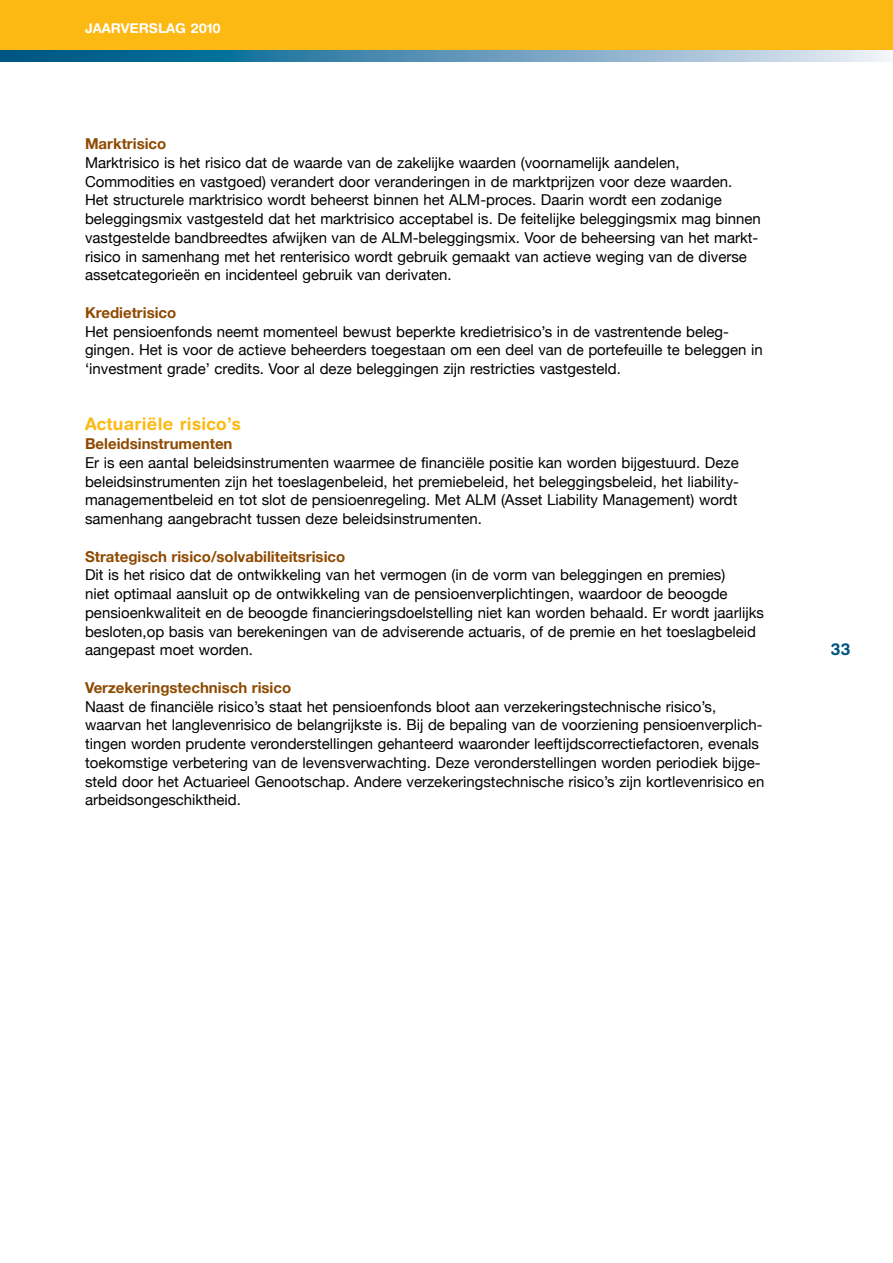
<style>
.page{position:relative;width:893px;height:1263px;background:#fff}
.page>*{position:absolute;margin:0;border:0;box-sizing:border-box;transform-origin:0 0}
.t1{font:700 17.25px "Helvetica Rounded";letter-spacing:.015em;color:#fdb913}
.t2{font:700 16.5px "Helvetica Rounded";color:#005581}
.t3{font:15px/18.8px "Helvetica Neue";color:#000}
.t4{font:700 15px "Helvetica Neue";color:#8f4a02}
.t5{font:700 13.5px "Helvetica Rounded";color:#fff}
</style>
<div class="page">
<div style="left:0;top:0;width:893px;height:61px;background:#fdb913"></div>
<svg style="left:0;top:50px;width:893px;height:12px;background:#6099b9"></svg>
<p class="t5" style="left:85px;top:20px;width:18px">JAAR</p>
<p class="t5" style="left:121px;top:20px;width:102px">VERSLAG 2010</p>
<p class="t4" style="left:85px;top:134px;width:83px">Marktrisico</p>
<p class="t3" style="left:85px;top:153px;width:677px">Marktrisico is het risico dat de waarde van de zakelijke waarden (voornamelijk aandelen, Commodities en vastgoed) verandert door veranderingen in de marktprijzen voor deze waarden.<br>Het structurele marktrisico wordt beheerst binnen het ALM-proces. Daarin wordt een zodanige beleggingsmix vastgesteld dat het marktrisico acceptabel is. De feitelijke beleggingsmix mag binnen vastgestelde bandbreedtes afwijken van de ALM-beleggingsmix. Voor de beheersing van het markt&shy;risico in samenhang met het renterisico wordt gebruik gemaakt van actieve weging van de diverse assetcategorieën en incidenteel gebruik van derivaten.</p>
<p class="t4" style="left:85px;top:303px;width:93px">Kredietrisico</p>
<p class="t3" style="left:85px;top:322px;width:679px">Het pensioenfonds neemt momenteel bewust beperkte kredietrisico’s in de vastrentende beleg&shy;gingen. Het is voor de actieve beheerders toegestaan om een deel van de portefeuille te beleggen in ‘investment grade’ credits. Voor al deze beleggingen zijn restricties vastgesteld.</p>
<p class="t1" style="left:85px;top:414px;width:158px">Actuariële risico’s</p>
<p class="t4" style="left:85px;top:434px;width:149px">Beleidsinstrumenten</p>
<p class="t3" style="left:85px;top:453px;width:655px;text-align:justify">Er is een aantal beleidsinstrumenten waarmee de financiële positie kan worden bijgestuurd. Deze beleidsinstrumenten zijn het toeslagenbeleid, het premiebeleid, het beleggingsbeleid, het liability&shy;managementbeleid en tot slot de pensioenregeling. Met ALM (Asset Liability Management) wordt samenhang aangebracht tussen deze beleidsinstrumenten.</p>
<p class="t4" style="left:85px;top:547px;width:262px">Strategisch risico/solvabiliteitsrisico</p>
<p class="t3" style="left:85px;top:565px;width:680px">Dit is het risico dat de ontwikkeling van het vermogen (in de vorm van beleggingen en premies)<br>niet optimaal aansluit op de ontwikkeling van de pensioenverplichtingen, waardoor de beoogde pensioenkwaliteit en de beoogde financieringsdoelstelling niet kan worden behaald. Er wordt jaarlijks besloten,op basis van berekeningen van de adviserende actuaris, of de premie en het toeslagbeleid aangepast moet worden.</p>
<p class="t4" style="left:85px;top:678px;width:208px">Verzekeringstechnisch risico</p>
<p class="t3" style="left:85px;top:697px;width:681px">Naast de financiële risico’s staat het pensioenfonds bloot aan verzekeringstechnische risico’s, waarvan het langlevenrisico de belangrijkste is. Bij de bepaling van de voorziening pensioenverplich&shy;tingen worden prudente veronderstellingen gehanteerd waaronder leeftijdscorrectiefactoren, evenals toekomstige verbetering van de levensverwachting. Deze veronderstellingen worden periodiek bijge&shy;steld door het Actuarieel Genootschap. Andere verzekeringstechnische risico’s zijn kortlevenrisico en arbeidsongeschiktheid.</p>
<p class="t2" style="left:831px;top:639px;width:21px">33</p>
</div>
